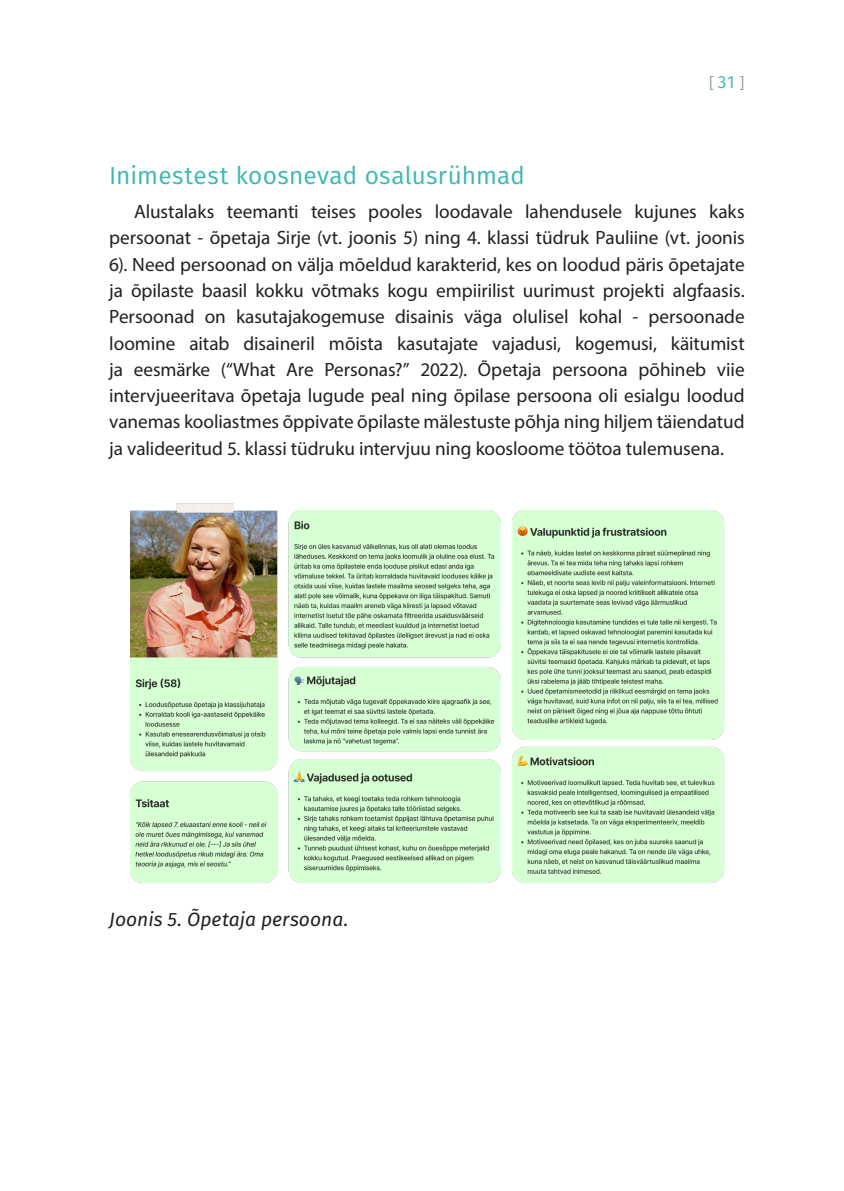
<style>
.page{position:relative;width:844px;height:1191px;background:#fff}
.page>*{position:absolute;margin:0;border:0;box-sizing:border-box;transform-origin:0 0}
.SubTitle___1{font:24.5px "Fira Sans";letter-spacing:.01em;color:#3cb7b1}
.Body_Text{font:19.25px/26.2px "Myriad Pro";letter-spacing:-.005em;color:#231f20;text-align:justify}
.Body_Text-2{font:italic 19.25px "Fira Sans";color:#231f20}
.t1{font:17.5px "Myriad Pro";color:#939598}
.s1{font-family:"Fira Sans";color:#3cb7b1}
</style>
<div class="page">
<img style="left:130px;top:503px;width:595px;height:381px">
<p class="t1" style="left:708px;top:71px;width:37px">[ <span class="s1">31</span> ]</p>
<p class="SubTitle___1" style="left:109px;top:157px;width:417px">Inimestest koosnevad osalusrühmad</p>
<p class="Body_Text" style="left:109px;top:198px;width:637px;text-indent:25px">Alustalaks teemanti teises pooles loodavale lahendusele kujunes kaks persoonat - õpetaja Sirje (vt. joonis 5) ning 4. klassi tüdruk Pauliine (vt. joonis 6). Need persoonad on välja mõeldud karakterid, kes on loodud päris õpetajate ja õpilaste baasil kokku võtmaks kogu empiirilist uurimust projekti algfaasis.<br>Persoonad on kasutajakogemuse disainis väga olulisel kohal - persoonade loomine aitab disaineril mõista kasutajate vajadusi, kogemusi, käitumist ja eesmärke (“What Are Personas?” 2022). Õpetaja persoona põhineb viie intervjueeritava õpetaja lugude peal ning õpilase persoona oli esialgu loodud vanemas kooliastmes õppivate õpilaste mälestuste põhja ning hiljem täiendatud ja valideeritud 5. klassi tüdruku intervjuu ning koosloome töötoa tulemusena.</p>
<p class="Body_Text-2" style="left:109px;top:904px;width:240px">Joonis 5. Õpetaja persoona.</p>
</div>
